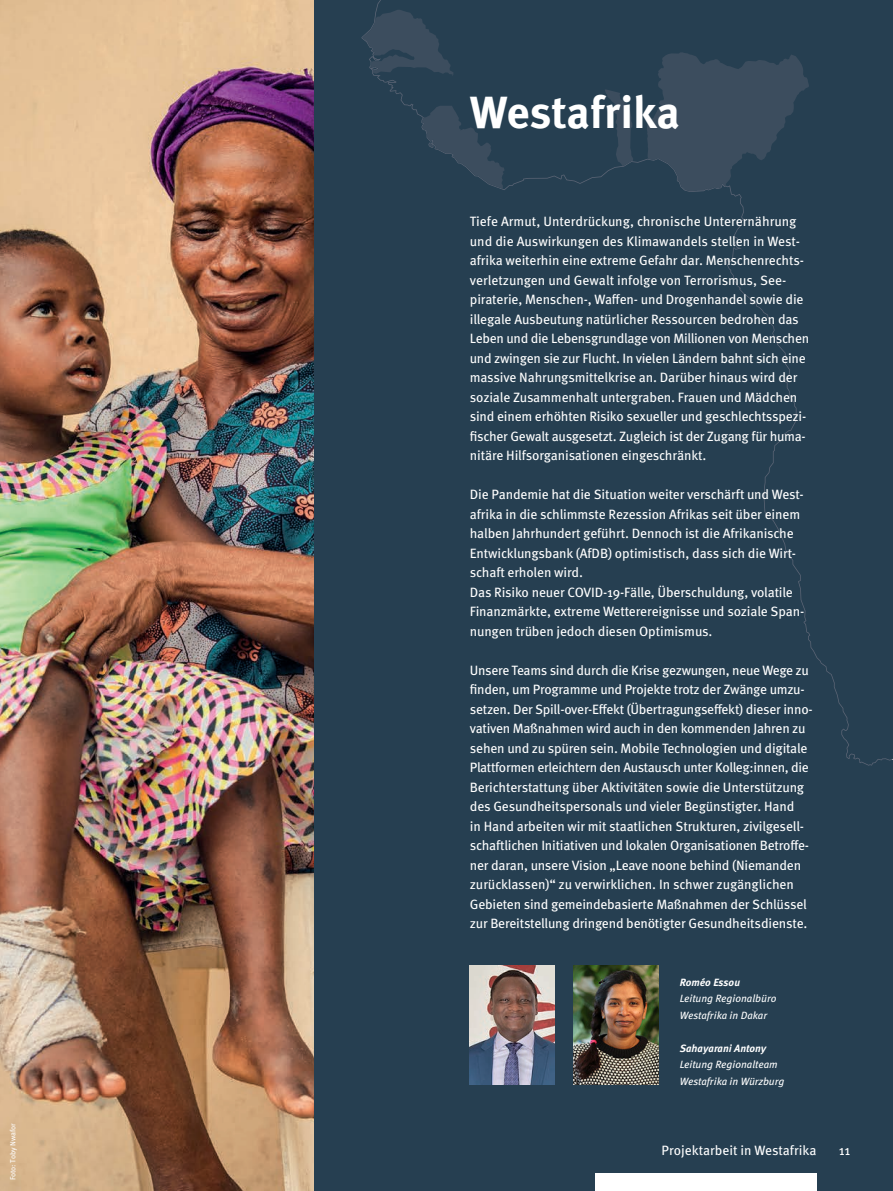
<style>
.page{position:relative;width:893px;height:1191px;background:#fff}
.page>*{position:absolute;margin:0;border:0;box-sizing:border-box;transform-origin:0 0}
.t1{font:700 45px "Meta OT";color:#fff}
.t2{font:13.5px/19.5px "Meta OT";letter-spacing:-.015em;color:#fff}
.t3{font:italic 10.5px/16.5px "Meta OT";color:#fff}
.t4{font:italic 700 10.5px "Meta OT";color:#fff}
.t5{font:7.5px "Meta OT";letter-spacing:-.005em;color:#fff}
</style>
<div class="page">
<img style="left:0;top:0;width:315px;height:1191px">
<div style="left:315px;top:0;width:578px;height:1191px;background:#263f51"></div>
<svg style="left:362px;top:10px;width:91px;height:67px"></svg>
<svg style="left:422px;top:106px;width:82px;height:83px"></svg>
<svg style="left:605px;top:89px;width:28px;height:78px"></svg>
<svg style="left:647px;top:52px;width:162px;height:139px"></svg>
<div style="left:595px;top:1174px;width:221px;height:17px;background:#fff"></div>
<img style="left:470px;top:965px;width:85px;height:119px">
<img style="left:573px;top:965px;width:85px;height:119px">
<p class="t5" style="left:8px;top:1180px;width:59px;rotate:-90deg">Foto: Toby Nwafor</p>
<h1 class="t1" style="left:470px;top:83px;width:212px">Westafrika</h1>
<p class="t2" style="left:470px;top:212px;width:341px">Tiefe Armut, Unterdrückung, chronische Unterernährung und die Auswirkungen des Klimawandels stellen in West&shy;afrika weiterhin eine extreme Gefahr dar. Menschenrechts&shy;verletzungen und Gewalt infolge von Terrorismus, See&shy;piraterie, Menschen-, Waffen- und Drogenhandel sowie die illegale Ausbeutung natürlicher Ressourcen bedrohen das Leben und die Lebensgrundlage von Millionen von Menschen und zwingen sie zur Flucht. In vielen Ländern bahnt sich eine massive Nahrungsmittelkrise an. Darüber hinaus wird der soziale Zusammenhalt untergraben. Frauen und Mädchen sind einem erhöhten Risiko sexueller und geschlechtsspezi&shy;fischer Gewalt ausgesetzt. Zugleich ist der Zugang für huma&shy;nitäre Hilfsorganisationen eingeschränkt.</p>
<p class="t2" style="left:470px;top:485px;width:336px">Die Pandemie hat die Situation weiter verschärft und West&shy;afrika in die schlimmste Rezession Afrikas seit über einem halben Jahrhundert geführt. Dennoch ist die Afrikanische Entwicklungsbank (AfDB) optimistisch, dass sich die Wirt&shy;schaft erholen wird.<br>Das Risiko neuer COVID-19-Fälle, Überschuldung, volatile Finanzmärkte, extreme Wetterereignisse und soziale Span&shy;nungen trüben jedoch diesen Optimismus.</p>
<p class="t2" style="left:470px;top:661px;width:344px">Unsere Teams sind durch die Krise gezwungen, neue Wege zu finden, um Programme und Projekte trotz der Zwänge umzu&shy;setzen. Der Spill-over-Effekt (Übertragungseffekt) dieser inno&shy;vativen Maßnahmen wird auch in den kommenden Jahren zu sehen und zu spüren sein. Mobile Technologien und digitale Plattformen erleichtern den Austausch unter Kolleg:innen, die Berichterstattung über Aktivitäten sowie die Unterstützung des Gesundheitspersonals und vieler Begünstigter. Hand<br>in Hand arbeiten wir mit staatlichen Strukturen, zivilgesell&shy;schaftlichen Initiativen und lokalen Organisationen Betroffe&shy;ner daran, unsere Vision „Leave noone behind (Niemanden zurücklassen)“ zu verwirklichen. In schwer zugänglichen Gebieten sind gemeindebasierte Maßnahmen der Schlüssel zur Bereitstellung dringend benötigter Gesundheitsdienste.</p>
<p class="t4" style="left:680px;top:975px;width:62px">Roméo Essou</p>
<p class="t3" style="left:680px;top:990px;width:98px">Leitung Regionalbüro<br>Westafrika in Dakar</p>
<p class="t4" style="left:680px;top:1041px;width:89px">Sahayarani Antony</p>
<p class="t3" style="left:680px;top:1056px;width:106px">Leitung Regionalteam<br>Westafrika in Würzburg</p>
<p class="t2" style="left:662px;top:1140px;width:156px">Projektarbeit in Westafrika</p>
<p class="t2" style="left:839px;top:1140px;width:13px">11</p>
</div>
